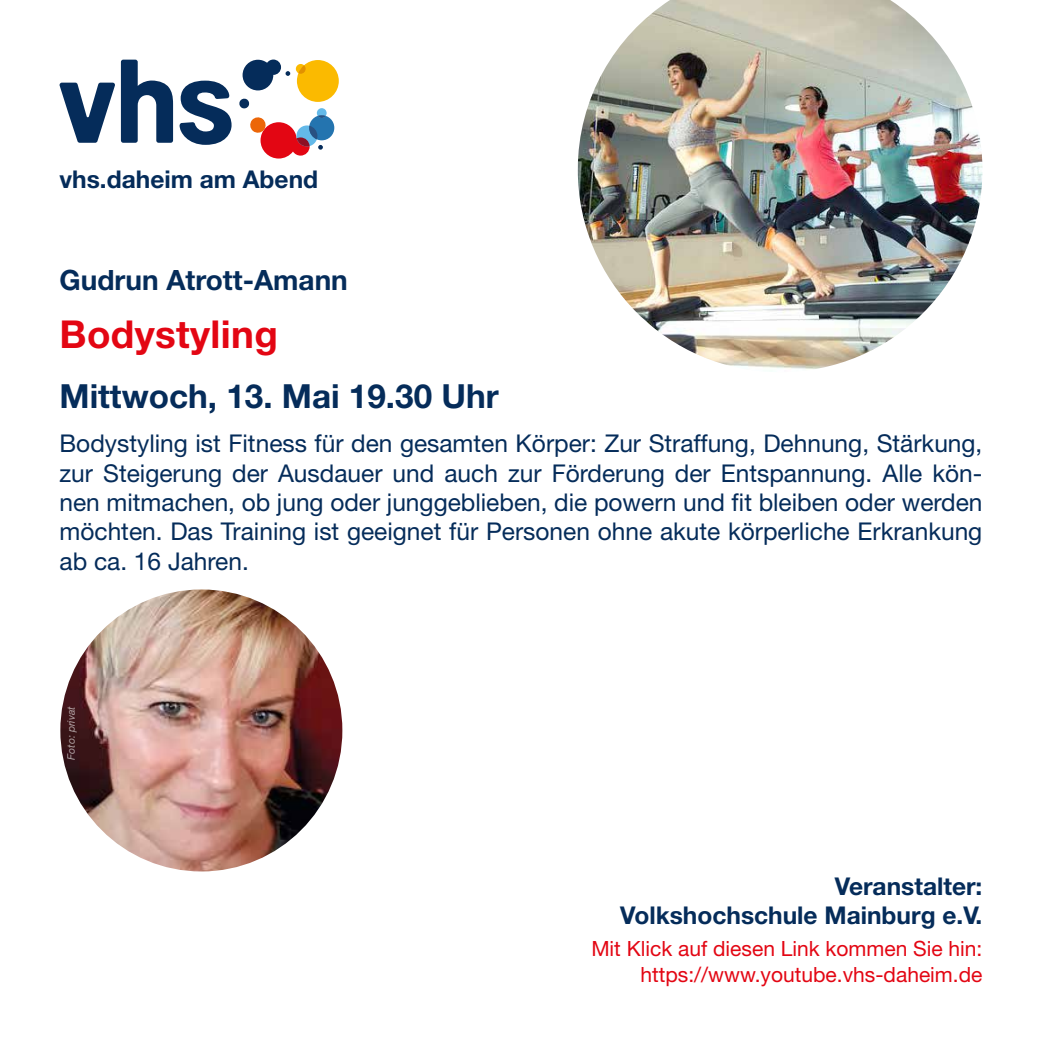
<style>
.page{position:relative;width:1042px;height:1042px;background:#fff}
.page>*{position:absolute;margin:0;border:0;box-sizing:border-box;transform-origin:0 0}
.t1{font:700 38.5px "Helvetica Neue LT";letter-spacing:.01em;color:#e30613}
.t2{font:700 33.25px "Helvetica Neue LT";color:#052c5a}
.t3{font:700 28px "Helvetica Neue LT";color:#052c5a}
.t4{font:24.5px/29.4px "Helvetica Neue LT";color:#052c5a;text-align:justify}
.t5{font:700 24.5px/29.4px "Helvetica Neue LT";color:#052c5a;text-align:right}
.t6{font:21px/26.2px "Helvetica Neue LT";color:#e30613;text-align:right}
.t7{font:italic 10.5px "Helvetica Neue LT";color:#fff}
</style>
<div class="page">
<svg style="left:60px;top:83px;width:55px;height:60px"></svg>
<svg style="left:121px;top:60px;width:52px;height:83px"></svg>
<svg style="left:180px;top:81px;width:52px;height:64px"></svg>
<div style="left:309px;top:115px;width:25px;height:25px;background:#2474af;border-radius:50%"></div>
<div style="left:317px;top:108px;width:10px;height:10px;background:#63b9e9;border-radius:50%"></div>
<svg style="left:296px;top:60px;width:43px;height:42px"></svg>
<svg style="left:239px;top:98px;width:11px;height:11px"></svg>
<svg style="left:243px;top:60px;width:47px;height:30px"></svg>
<svg style="left:250px;top:115px;width:76px;height:44px"></svg>
<img style="left:60px;top:589px;width:282px;height:282px;border-radius:141px">
<img style="left:578px;top:0;width:404px;height:369px">
<p class="t5" style="left:60px;top:164px;width:260px">vhs.daheim am Abend</p>
<p class="t3" style="left:60px;top:262px;width:290px">Gudrun Atrott-Amann</p>
<h1 class="t1" style="left:60px;top:310px;width:220px">Bodystyling</h1>
<h2 class="t2" style="left:60px;top:376px;width:441px">Mittwoch, 13. Mai 19.30 Uhr</h2>
<p class="t4" style="left:60px;top:428px;width:924px">Bodystyling ist Fitness für den gesamten Körper: Zur Straffung, Dehnung, Stärkung, zur Steigerung der Ausdauer und auch zur Förderung der Entspannung. Alle kön&shy;nen mitmachen, ob jung oder junggeblieben, die powern und fit bleiben oder werden möchten. Das Training ist geeignet für Personen ohne akute körperliche Erkrankung ab ca. 16 Jahren.</p>
<p class="t7" style="left:65px;top:759px;width:55px;rotate:-90deg">Foto: privat</p>
<p class="t5" style="left:620px;top:870px;width:364px">Veranstalter:<br>Volkshochschule Mainburg e.V.</p>
<p class="t6" style="left:591px;top:935px;width:392px">Mit Klick auf diesen Link kommen Sie hin: https://www.youtube.vhs-daheim.de</p>
</div>
